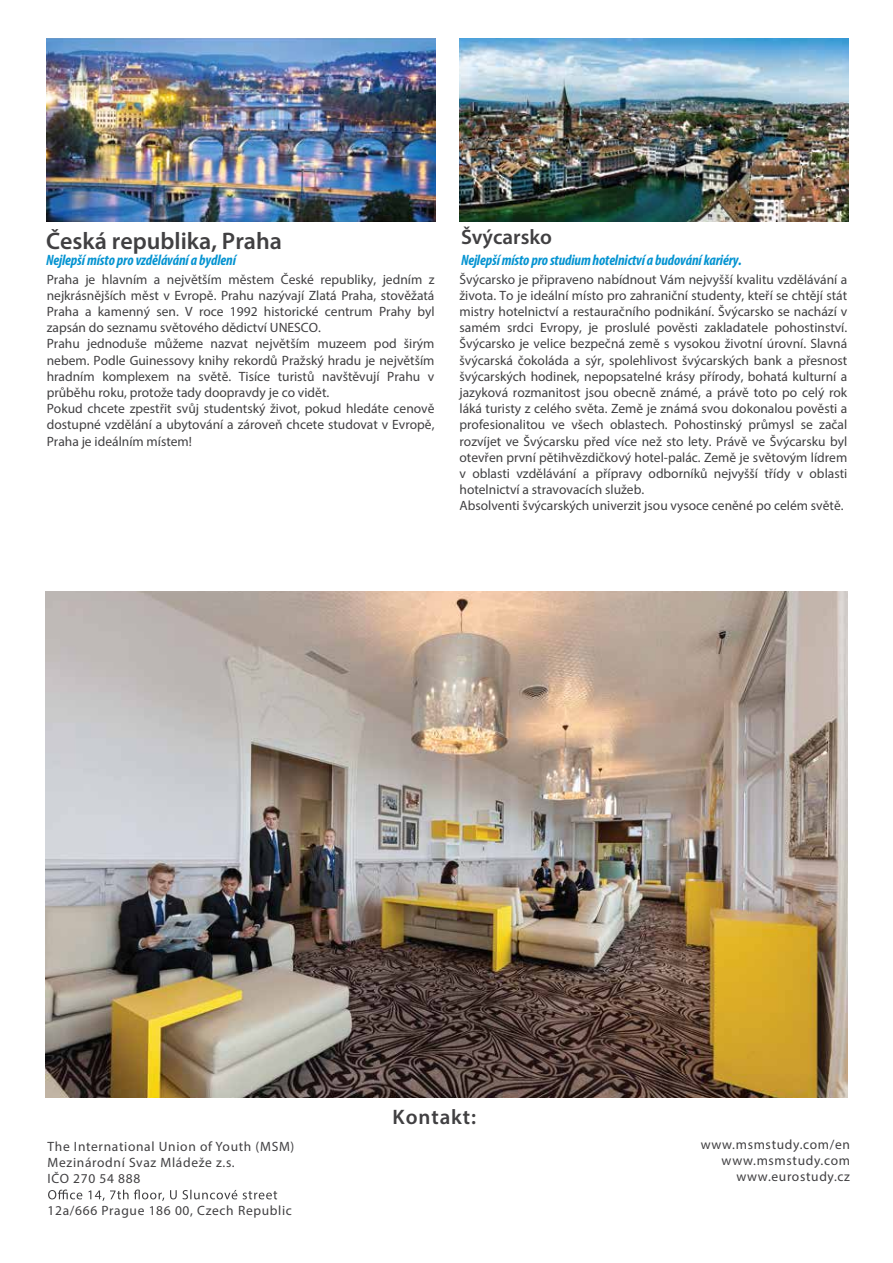
<style>
.page{position:relative;width:893px;height:1263px;background:#fff}
.page>*{position:absolute;margin:0;border:0;box-sizing:border-box;transform-origin:0 0}
.t1{font:600 24px "Myriad Pro";color:#414042}
.t2{font:600 21px "Myriad Pro";color:#414042}
.t3{font:600 21px "Myriad Pro";letter-spacing:.045em;color:#414042}
.t4{font:italic 700 condensed 15px "Myriad Pro";letter-spacing:-.01em;color:#0694d1}
.t5{font:13.5px/16.2px "Myriad Pro";color:#414042}
.t6{font:13.5px/16.2px "Myriad Pro";letter-spacing:.05em;color:#414042}
</style>
<div class="page">
<img style="left:46px;top:39px;width:389px;height:183px">
<svg style="left:48px;top:1189px;width:229px;height:12px"></svg>
<img style="left:459px;top:39px;width:389px;height:183px">
<img style="left:45px;top:591px;width:803px;height:507px">
<h1 class="t1" style="left:46px;top:225px;width:237px">Česká republika, Praha</h1>
<p class="t4" style="left:46px;top:251px;width:191px">Nejlepší místo pro vzdělávání a bydlení</p>
<p class="t5" style="left:47px;top:271px;width:389px">Praha je hlavním a největším městem České republiky, jedním z nejkrásnějších měst v Evropě. Prahu nazývají Zlatá Praha, stověžatá Praha a kamenný sen. V roce 1992 historické centrum Prahy byl zapsán do seznamu světového dědictví UNESCO.<br>Prahu jednoduše můžeme nazvat největším muzeem pod širým nebem. Podle Guinessovy knihy rekordů Pražský hradu je největším hradním komplexem na světě. Tisíce turistů navštěvují Prahu v průběhu roku, protože tady doopravdy je co vidět.<br>Pokud chcete zpestřit svůj studentský život, pokud hledáte cenově dostupné vzdělání a ubytování a zároveň chcete studovat v Evropě, Praha je ideálním místem!</p>
<h2 class="t2" style="left:461px;top:224px;width:92px">Švýcarsko</h2>
<p class="t4" style="left:461px;top:251px;width:282px">Nejlepší místo pro studium hotelnictví a budování kariéry.</p>
<p class="t5" style="left:459px;top:271px;width:389px">Švýcarsko je připraveno nabídnout Vám nejvyšší kvalitu vzdělávání a života. To je ideální místo pro zahraniční studenty, kteří se chtějí stát mistry hotelnictví a restauračního podnikání. Švýcarsko se nachází v samém srdci Evropy, je proslulé pověsti zakladatele pohostinství.<br>Švýcarsko je velice bezpečná země s vysokou životní úrovní. Slavná švýcarská čokoláda a sýr, spolehlivost švýcarských bank a přesnost švýcarských hodinek, nepopsatelné krásy přírody, bohatá kulturní a jazyková rozmanitost jsou obecně známé, a právě toto po celý rok láká turisty z celého světa. Země je známá svou dokonalou pověsti a profesionalitou ve všech oblastech. Pohostinský průmysl se začal rozvíjet ve Švýcarsku před více než sto lety. Právě ve Švýcarsku byl otevřen první pětihvězdičkový hotel-palác. Země je světovým lídrem v oblasti vzdělávání a přípravy odborníků nejvyšší třídy v oblasti hotelnictví a stravovacích služeb.<br>Absolventi švýcarských univerzit jsou vysoce ceněné po celém světě.</p>
<p class="t6" style="left:48px;top:1138px;width:248px">The International Union of Youth (MSM)<br>Mezinárodní Svaz Mládeže z.s.<br>IČO 270 54 888</p>
<p class="t6" style="left:48px;top:1202px;width:246px">12a/666 Prague 186 00, Czech Republic</p>
<h2 class="t3" style="left:393px;top:1103px;width:85px">Kontakt:</h2>
<p class="t6" style="left:701px;top:1136px;width:151px;text-align:right">www.msmstudy.com/en www.msmstudy.com www.eurostudy.cz</p>
</div>
